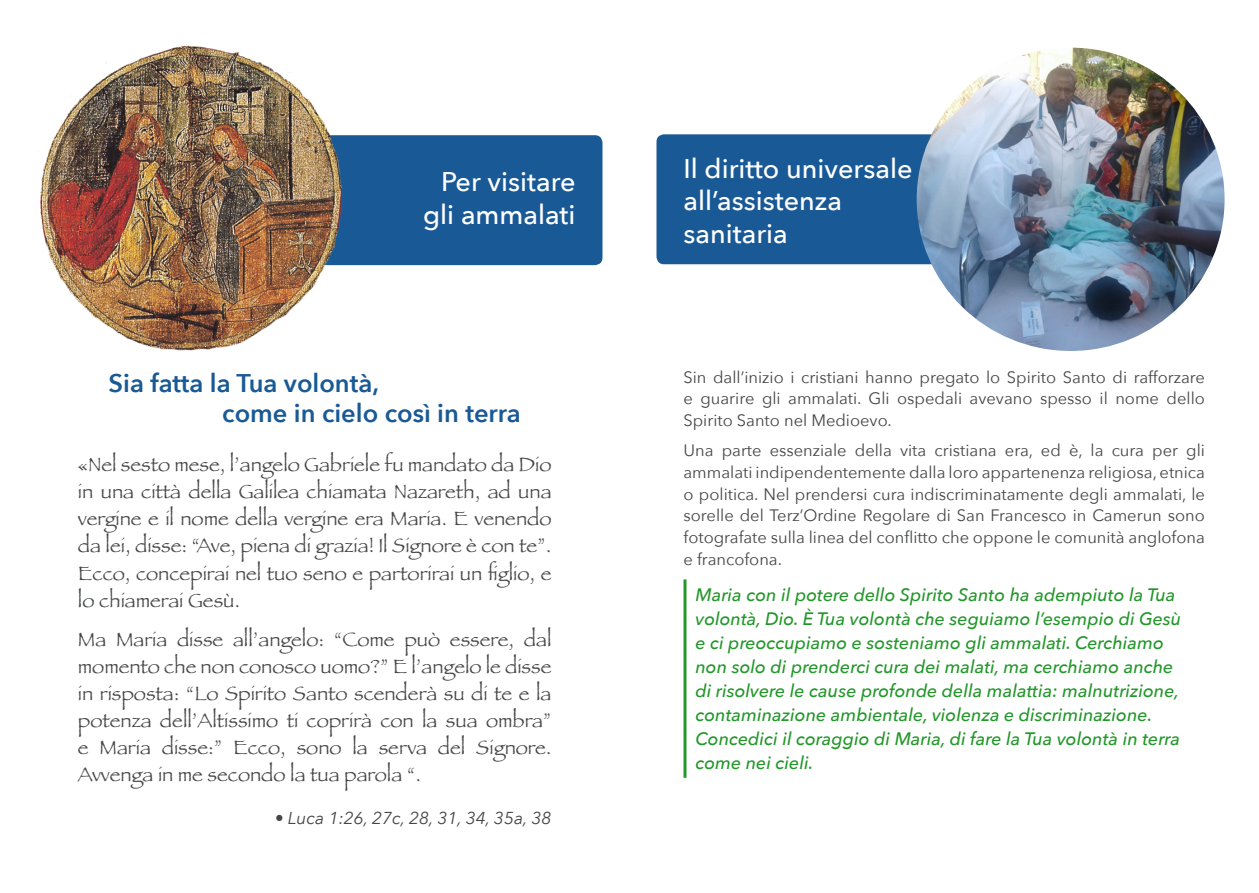
<style>
.page{position:relative;width:1259px;height:893px;background:#fff}
.page>*{position:absolute;margin:0;border:0;box-sizing:border-box;transform-origin:0 0}
.Tasks{font:500 27px/32.4px "Avenir Next";color:#fff}
.t1{font:600 25.5px "Avenir Next";color:#195996}
.t2{font:20.25px/27px "Papyrus";color:#454647;text-align:justify}
.t3{font:italic 500 18px/24px "Avenir Next";color:#23972a}
.t4{font:italic 17.25px "Avenir Next";color:#454647}
.t5{font:16.5px/21.8px "Avenir Next";color:#454647;text-align:justify}
</style>
<div class="page">
<div style="left:292px;top:135px;width:310px;height:130px;background:#195996;border-radius:8px"></div>
<img style="left:37px;top:45px;width:308px;height:306px">
<div style="left:656px;top:134px;width:307px;height:130px;background:#195996;border-radius:8px"></div>
<img style="left:916px;top:48px;width:308px;height:303px">
<hr style="left:683px;top:579px;width:3px;height:199px;background:#23972a">
<p class="Tasks" style="left:441px;top:165px;width:136px">Per visitare</p>
<p class="Tasks" style="left:423px;top:197px;width:154px">gli ammalati</p>
<p class="t1" style="left:109px;top:361px;width:272px">Sia fatta la Tua volontà,</p>
<p class="t1" style="left:222px;top:391px;width:300px">come in cielo così in terra</p>
<p class="t2" style="left:78px;top:451px;width:475px">«Nel sesto mese, l’angelo Gabriele fu mandato da Dio in una città della Galilea chiamata Nazareth, ad una vergine e il nome della vergine era Maria. E venendo da lei, disse: “Ave, piena di grazia! Il Signore è con te”.<br>Ecco, concepirai nel tuo seno e partorirai un figlio, e lo chiamerai Gesù.</p>
<p class="t2" style="left:78px;top:625px;width:475px">Ma Maria disse all’angelo: “Come può essere, dal momento che non conosco uomo?” E l’angelo le disse in risposta: “Lo Spirito Santo scenderà su di te e la potenza dell’Altissimo ti coprirà con la sua ombra” e Maria disse:” Ecco, sono la serva del Signore.<br>Avvenga in me secondo la tua parola “.</p>
<p class="t4" style="left:275px;top:803px;width:278px">• Luca 1:26, 27c, 28, 31, 34, 35a, 38</p>
<p class="Tasks" style="left:683px;top:151px;width:230px">Il diritto universale all’assistenza</p>
<p class="Tasks" style="left:683px;top:216px;width:106px">sanitaria</p>
<p class="t5" style="left:683px;top:365px;width:523px">Sin dall’inizio i cristiani hanno pregato lo Spirito Santo di rafforzare e guarire gli ammalati. Gli ospedali avevano spesso il nome dello Spirito Santo nel Medioevo.</p>
<p class="t5" style="left:683px;top:439px;width:523px">Una parte essenziale della vita cristiana era, ed è, la cura per gli ammalati indipendentemente dalla loro appartenenza religiosa, etnica o politica. Nel prendersi cura indiscriminatamente degli ammalati, le sorelle del Terz’Ordine Regolare di San Francesco in Camerun sono fotografate sulla linea del conflitto che oppone le comunità anglofona e francofona.</p>
<p class="t3" style="left:695px;top:582px;width:487px">Maria con il potere dello Spirito Santo ha adempiuto la Tua volontà, Dio. È Tua volontà che seguiamo l’esempio di Gesù e ci preoccupiamo e sosteniamo gli ammalati. Cerchiamo non solo di prenderci cura dei malati, ma cerchiamo anche di risolvere le cause profonde della malattia: malnutrizione, contaminazione ambientale, violenza e discriminazione.<br>Concedici il coraggio di Maria, di fare la Tua volontà in terra come nei cieli.</p>
</div>
